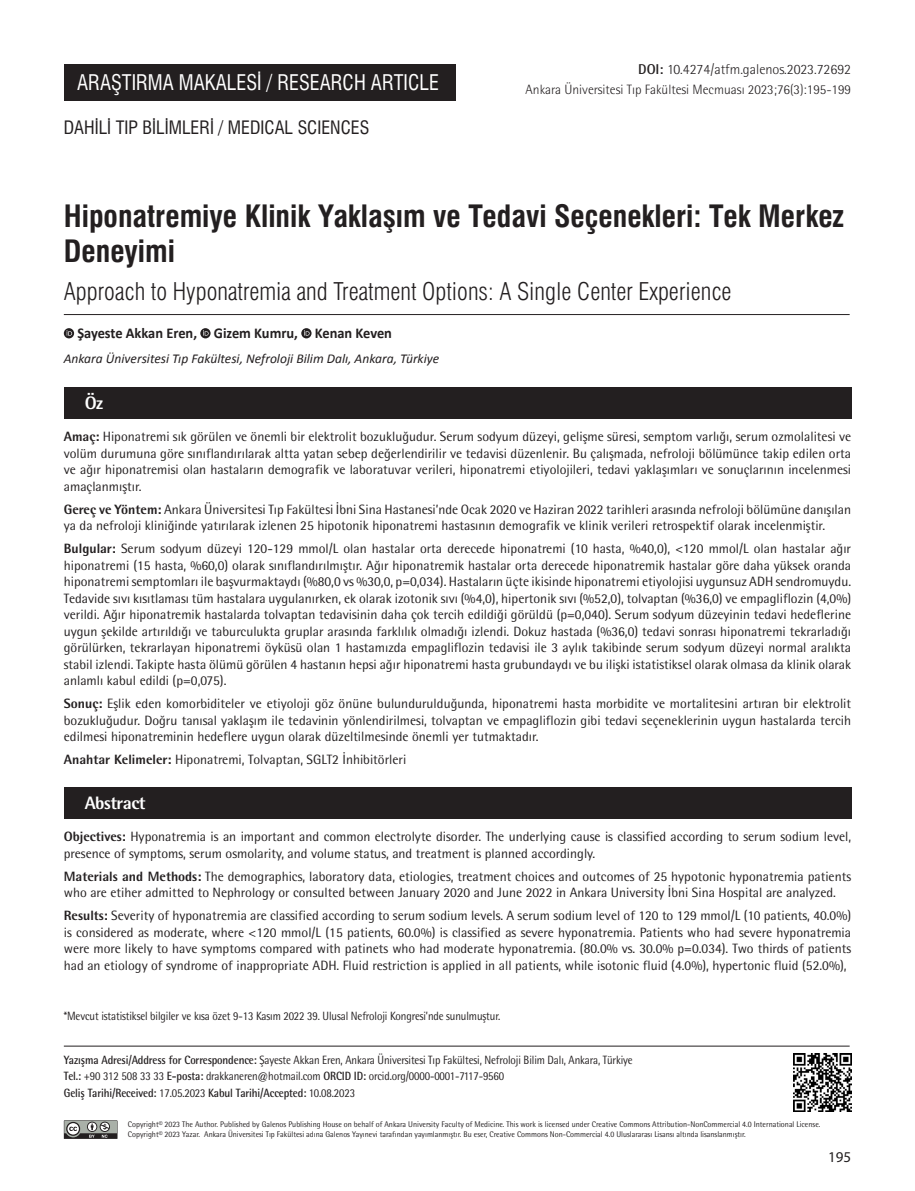
<style>
.page{position:relative;width:915px;height:1191px;background:#fff}
.page>*{position:absolute;margin:0;border:0;box-sizing:border-box;transform-origin:0 0}
._1__BASLIK{font:30px/34.5px "Swiss Condensed Bold Tr";color:#231f20}
._2__BASLIK{font:24px "Swiss Condensed Light Tr";color:#231f20}
.t1{font:21px "Swiss Condensed Tr";color:#fff;scale:.96 1}
.ALT_TÜR{font:18px "Swiss Condensed Tr";color:#231f20}
.t2{font:800 18px "Rotis Semi Sans Std";letter-spacing:-.025em;color:#fff}
.YAZARLAR{font:700 15px "Calibri";color:#231f20;scale:.96 1}
.t3{font:15px "Myriad Pro";color:#231f20}
.DOİ{font:300 14.25px "Rotis Semi Sans Std";color:#231f20}
.OZET{font:13.5px/16.5px "Rotis Semi Sans Std";color:#231f20;text-align:justify}
.KURUMLAR{font:italic 13.5px "Calibri";color:#231f20}
.SAYFA_ARA{font:300 13.5px "Rotis Semi Sans Std";color:#231f20}
.t4{font:12px "Rotis Semi Sans Std";letter-spacing:-.01em;color:#231f20;scale:.9 1}
.t5{font:700 12px "Rotis Semi Sans Std";letter-spacing:-.01em;color:#231f20;scale:.9 1}
.t6{font:8.25px/9.9px "Rotis Semi Sans Std";color:#231f20;scale:.95 1}
.s1{font-weight:700}
.s2{font-weight:800}
.s3{font-weight:400}
</style>
<div class="page">
<div style="left:64px;top:64px;width:391px;height:37px;background:#231f20"></div>
<svg style="left:64px;top:1120px;width:53px;height:18px"></svg>
<div style="left:64px;top:387px;width:786px;height:31px;background:#231f20"></div>
<div style="left:64px;top:787px;width:786px;height:31px;background:#231f20"></div>
<hr style="left:64px;top:314px;width:785px;height:1px;background:#231f20">
<svg style="left:64px;top:328px;width:10px;height:10px"></svg>
<svg style="left:67px;top:330px;width:5px;height:6px"></svg>
<svg style="left:200px;top:328px;width:10px;height:10px"></svg>
<svg style="left:203px;top:330px;width:5px;height:6px"></svg>
<svg style="left:301px;top:328px;width:10px;height:10px"></svg>
<svg style="left:304px;top:330px;width:5px;height:6px"></svg>
<hr style="left:64px;top:1045px;width:785px;height:1px;background:#231f20">
<img style="left:793px;top:1053px;width:57px;height:58px">
<h3 class="t1" style="left:77px;top:70px;width:378px">ARAŞTIRMA MAKALESİ / RESEARCH ARTICLE</h3>
<p class="ALT_TÜR" style="left:64px;top:117px;width:307px">DAHİLİ TIP BİLİMLERİ / MEDICAL SCIENCES</p>
<p class="DOİ" style="left:638px;top:61px;width:214px"><span class="s1">DOI:</span> 10.4274/atfm.galenos.2023.72692</p>
<p class="SAYFA_ARA" style="left:525px;top:82px;width:327px">Ankara Üniversitesi Tıp Fakültesi Mecmuası 2023;76(3):195-199</p>
<p class="_1__BASLIK" style="left:64px;top:199px;width:781px">Hiponatremiye Klinik Yaklaşım ve Tedavi Seçenekleri: Tek Merkez<br>Deneyimi</p>
<p class="_2__BASLIK" style="left:64px;top:277px;width:669px">Approach to Hyponatremia and Treatment Options: A Single Center Experience</p>
<p class="YAZARLAR" style="left:77px;top:323px;width:329px">Şayeste Akkan Eren, Gizem Kumru, Kenan Keven</p>
<p class="KURUMLAR" style="left:64px;top:349px;width:377px">Ankara Üniversitesi Tıp Fakültesi, Nefroloji Bilim Dalı, Ankara, Türkiye</p>
<p class="t2" style="left:85px;top:391px;width:20px">Öz</p>
<p class="OZET" style="left:64px;top:428px;width:788px"><span class="s2">Amaç:</span> Hiponatremi sık görülen ve önemli bir elektrolit bozukluğudur. Serum sodyum düzeyi, gelişme süresi, semptom varlığı, serum ozmolalitesi ve volüm durumuna göre sınıflandırılarak altta yatan sebep değerlendirilir ve tedavisi düzenlenir. Bu çalışmada, nefroloji bölümünce takip edilen orta ve ağır hiponatremisi olan hastaların demografik ve laboratuvar verileri, hiponatremi etiyolojileri, tedavi yaklaşımları ve sonuçlarının incelenmesi amaçlanmıştır.</p>
<p class="OZET" style="left:64px;top:501px;width:788px"><span class="s2">Gereç ve Yöntem:</span> Ankara Üniversitesi Tıp Fakültesi İbni Sina Hastanesi’nde Ocak 2020 ve Haziran 2022 tarihleri arasında nefroloji bölümüne danışılan ya da nefroloji kliniğinde yatırılarak izlenen 25 hipotonik hiponatremi hastasının demografik ve klinik verileri retrospektif olarak incelenmiştir.</p>
<p class="OZET" style="left:64px;top:540px;width:788px"><span class="s2">Bulgular:</span> Serum sodyum düzeyi 120-129 mmol/L olan hastalar orta derecede hiponatremi (10 hasta, %40,0), &lt;120 mmol/L olan hastalar ağır hiponatremi (15 hasta, %60,0) olarak sınıflandırılmıştır. Ağır hiponatremik hastalar orta derecede hiponatremik hastalar göre daha yüksek oranda hiponatremi semptomları ile başvurmaktaydı (%80,0 vs %30,0, p=0,034). Hastaların üçte ikisinde hiponatremi etiyolojisi uygunsuz ADH sendromuydu.<br>Tedavide sıvı kısıtlaması tüm hastalara uygulanırken, ek olarak izotonik sıvı (%4,0), hipertonik sıvı (%52,0), tolvaptan (%36,0) ve empagliflozin (4,0%) verildi. Ağır hiponatremik hastalarda tolvaptan tedavisinin daha çok tercih edildiği görüldü (p=0,040). Serum sodyum düzeyinin tedavi hedeflerine uygun şekilde artırıldığı ve taburculukta gruplar arasında farklılık olmadığı izlendi. Dokuz hastada (%36,0) tedavi sonrası hiponatremi tekrarladığı görülürken, tekrarlayan hiponatremi öyküsü olan 1 hastamızda empagliflozin tedavisi ile 3 aylık takibinde serum sodyum düzeyi normal aralıkta stabil izlendi. Takipte hasta ölümü görülen 4 hastanın hepsi ağır hiponatremi hasta grubundaydı ve bu ilişki istatistiksel olarak olmasa da klinik olarak anlamlı kabul edildi (p=0,075).</p>
<p class="OZET" style="left:64px;top:695px;width:788px"><span class="s2">Sonuç:</span> Eşlik eden komorbiditeler ve etiyoloji göz önüne bulundurulduğunda, hiponatremi hasta morbidite ve mortalitesini artıran bir elektrolit bozukluğudur. Doğru tanısal yaklaşım ile tedavinin yönlendirilmesi, tolvaptan ve empagliflozin gibi tedavi seçeneklerinin uygun hastalarda tercih edilmesi hiponatreminin hedeflere uygun olarak düzeltilmesinde önemli yer tutmaktadır.</p>
<p class="OZET" style="left:64px;top:751px;width:344px"><span class="s2">Anahtar Kelimeler:</span> Hiponatremi, Tolvaptan, SGLT2 İnhibitörleri</p>
<p class="t2" style="left:85px;top:791px;width:62px">Abstract</p>
<p class="OZET" style="left:64px;top:828px;width:788px"><span class="s2">Objectives:</span> Hyponatremia is an important and common electrolyte disorder. The underlying cause is classified according to serum sodium level, presence of symptoms, serum osmolarity, and volume status, and treatment is planned accordingly.</p>
<p class="OZET" style="left:64px;top:867px;width:788px"><span class="s2">Materials and Methods:</span> The demographics, laboratory data, etiologies, treatment choices and outcomes of 25 hypotonic hyponatremia patients who are etiher admitted to Nephrology or consulted between January 2020 and June 2022 in Ankara University İbni Sina Hospital are analyzed.</p>
<p class="OZET" style="left:64px;top:907px;width:788px"><span class="s2">Results:</span> Severity of hyponatremia are classified according to serum sodium levels. A serum sodium level of 120 to 129 mmol/L (10 patients, 40.0%) is considered as moderate, where &lt;120 mmol/L (15 patients, 60.0%) is classified as severe hyponatremia. Patients who had severe hyponatremia were more likely to have symptoms compared with patinets who had moderate hyponatremia. (80.0% vs. 30.0% p=0.034). Two thirds of patients had an etiology of syndrome of inappropriate ADH. Fluid restriction is applied in all patients, while isotonic fluid (4.0%), hypertonic fluid (52.0%),</p>
<p class="t4" style="left:64px;top:1009px;width:486px">*Mevcut istatistiksel bilgiler ve kısa özet 9-13 Kasım 2022 39. Ulusal Nefroloji Kongresi’nde sunulmuştur.</p>
<p class="t4" style="left:64px;top:1052px;width:633px"><span class="s1">Yazışma Adresi/Address for Correspondence:</span> Şayeste Akkan Eren, Ankara Üniversitesi Tıp Fakültesi, Nefroloji Bilim Dalı, Ankara, Türkiye</p>
<p class="t4" style="left:64px;top:1069px;width:491px"><span class="s1">Tel.:</span> +90 312 508 33 33 <span class="s1">E-posta:</span> drakkaneren@hotmail.com <span class="s1">ORCID ID:</span> orcid.org/0000-0001-7117-9560</p>
<p class="t5" style="left:64px;top:1085px;width:325px">Geliş Tarihi/Received: <span class="s3">17.05.2023</span> Kabul Tarihi/Accepted: <span class="s3">10.08.2023</span></p>
<p class="t6" style="left:128px;top:1119px;width:730px">Copyright© 2023 The Author. Published by Galenos Publishing House on behalf of Ankara University Faculty of Medicine. This work is licensed under Creative Commons Attribution-NonCommercial 4.0 International License.<br>Copyright© 2023 Yazar. Ankara Üniversitesi Tıp Fakültesi adına Galenos Yayınevi tarafından yayımlanmıştır. Bu eser, Creative Commons Non-Commercial 4.0 Uluslararası Lisansı altında lisanslanmıştır.</p>
<p class="t3" style="left:827px;top:1147px;width:25px">195</p>
</div>
